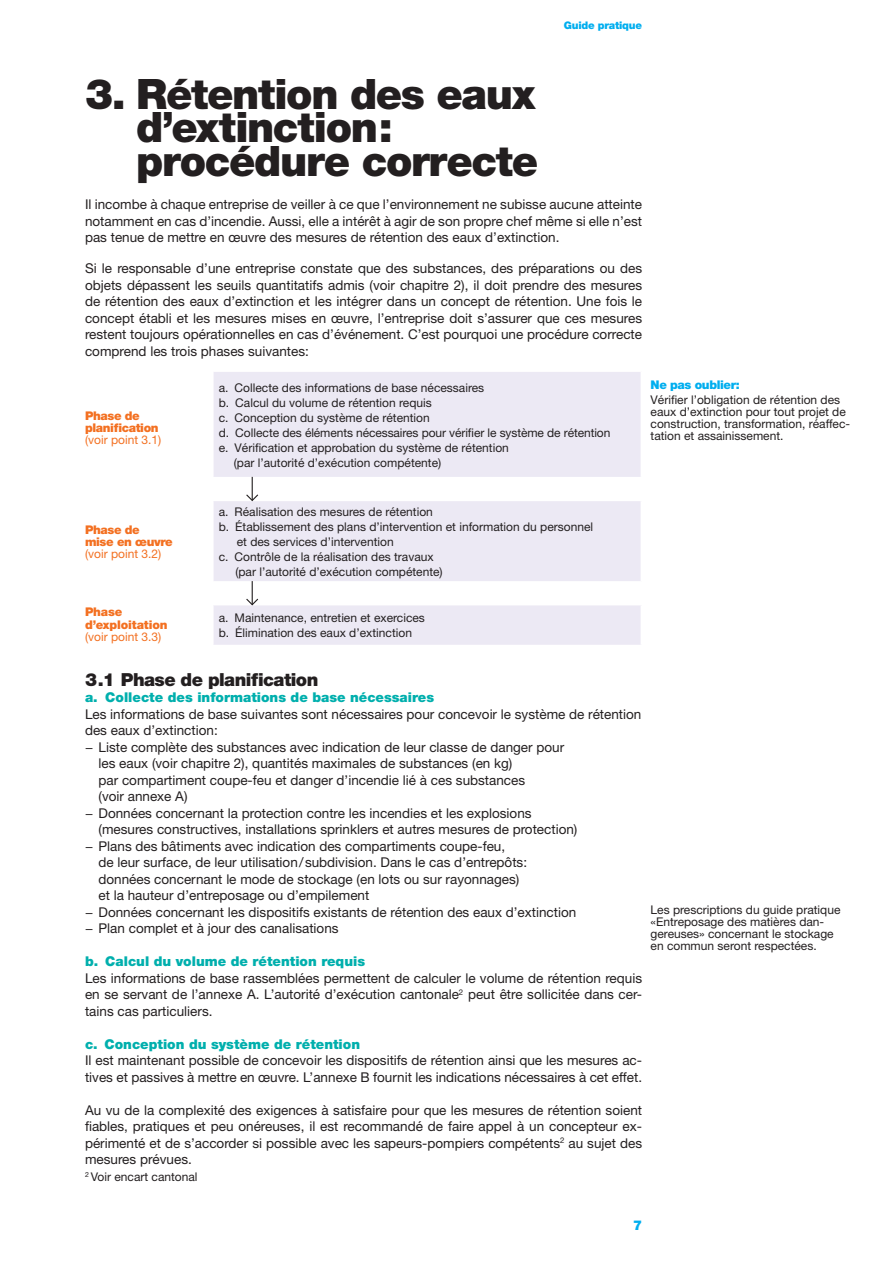
<style>
.page{position:relative;width:893px;height:1263px;background:#fff}
.page>*{position:absolute;margin:0;border:0;box-sizing:border-box;transform-origin:0 0}
.t1{font:900 42px/33.6px "Helvetica Neue";letter-spacing:-.035em;color:#231f20}
.t2{font:900 18px "Helvetica Neue";letter-spacing:-.03em;color:#231f20}
.t3{font:13.5px/16.5px "Helvetica Neue";color:#231f20;text-align:justify}
.t4{font:900 13.5px "Helvetica Neue";color:#00afad}
.t5{font:900 13.5px "Helvetica Neue";color:#00aeef}
.t6{font:12px/12px "Helvetica Neue";color:#231f20}
.t7{font:12px "Helvetica Neue";color:#f37021}
.t8{font:900 12px/12px "Helvetica Neue";letter-spacing:-.03em;color:#f37021}
.t9{font:900 12px/12.8px "Helvetica Neue";letter-spacing:-.01em;color:#f37021}
.t10{font:900 12px "Helvetica Neue";letter-spacing:-.03em;color:#00aeef}
.t11{font:900 10.5px "Helvetica Neue";letter-spacing:-.02em;color:#00aeef}
</style>
<div class="page">
<div style="left:213px;top:371px;width:428px;height:107px;background:#ece9f4"></div>
<hr style="left:212px;top:372px;width:2px;height:105px;background:#fff">
<hr style="left:212px;top:370px;width:430px;height:2px;background:#fff">
<hr style="left:212px;top:477px;width:430px;height:1px;background:#fff">
<div style="left:213px;top:605px;width:428px;height:40px;background:#ece9f4"></div>
<hr style="left:212px;top:605px;width:2px;height:40px;background:#fff">
<div style="left:213px;top:500px;width:428px;height:82px;background:#ece9f4"></div>
<hr style="left:212px;top:501px;width:2px;height:80px;background:#fff">
<hr style="left:212px;top:500px;width:430px;height:1px;background:#fff">
<hr style="left:212px;top:581px;width:430px;height:2px;background:#fff">
<svg style="left:246px;top:477px;width:13px;height:25px"></svg>
<svg style="left:246px;top:581px;width:13px;height:25px"></svg>
<p class="t11" style="left:564px;top:19px;width:80px">Guide pratique</p>
<h1 class="t1" style="left:136px;top:77px;width:404px;text-indent:-51px">3. Rétention des eaux d’extinction: procédure correcte</h1>
<p class="t3" style="left:85px;top:196px;width:559px">Il incombe à chaque entreprise de veiller à ce que l’environnement ne subisse aucune atteinte notamment en cas d’incendie. Aussi, elle a intérêt à agir de son propre chef même si elle n’est pas tenue de mettre en œuvre des mesures de rétention des eaux d’extinction.</p>
<p class="t3" style="left:85px;top:260px;width:559px">Si le responsable d’une entreprise constate que des substances, des préparations ou des objets dépassent les seuils quantitatifs admis (voir chapitre 2), il doit prendre des mesures de rétention des eaux d’extinction et les intégrer dans un concept de rétention. Une fois le concept établi et les mesures mises en œuvre, l’entreprise doit s’assurer que ces mesures restent toujours opérationnelles en cas d’événement. C’est pourquoi une procédure correcte comprend les trois phases suivantes:</p>
<p class="t8" style="left:85px;top:409px;width:75px">Phase de planification</p>
<p class="t7" style="left:85px;top:432px;width:78px">(voir point 3.1)</p>
<p class="t6" style="left:219px;top:381px;width:267px">a. Collecte des informations de base nécessaires</p>
<p class="t6" style="left:219px;top:396px;width:214px">b. Calcul du volume de rétention requis</p>
<p class="t6" style="left:219px;top:411px;width:212px">c. Conception du système de rétention</p>
<p class="t6" style="left:219px;top:426px;width:393px">d. Collecte des éléments nécessaires pour vérifier le système de rétention</p>
<p class="t6" style="left:219px;top:441px;width:292px">e. Vérification et approbation du système de rétention</p>
<p class="t6" style="left:234px;top:456px;width:209px">(par l’autorité d’exécution compétente)</p>
<p class="t10" style="left:651px;top:378px;width:91px">Ne pas oublier:</p>
<p class="t6" style="left:651px;top:394px;width:201px">Vérifier l’obligation de rétention des eaux d’extinction pour tout projet de construction, transformation, réaffec&shy;tation et assainissement.</p>
<p class="t8" style="left:85px;top:523px;width:89px">Phase de<br>mise en œuvre</p>
<p class="t7" style="left:85px;top:546px;width:78px">(voir point 3.2)</p>
<p class="t9" style="left:85px;top:605px;width:84px">Phase d’exploitation</p>
<p class="t7" style="left:85px;top:629px;width:78px">(voir point 3.3)</p>
<p class="t6" style="left:219px;top:505px;width:216px">a. Réalisation des mesures de rétention</p>
<p class="t6" style="left:219px;top:520px;width:376px">b. Établissement des plans d’intervention et information du personnel</p>
<p class="t6" style="left:237px;top:535px;width:158px">et des services d’intervention</p>
<p class="t6" style="left:219px;top:550px;width:216px">c. Contrôle de la réalisation des travaux</p>
<p class="t6" style="left:235px;top:565px;width:209px">(par l’autorité d’exécution compétente)</p>
<p class="t6" style="left:219px;top:610px;width:208px;line-height:15px">a. Maintenance, entretien et exercices b. Élimination des eaux d’extinction</p>
<h2 class="t2" style="left:85px;top:668px;width:235px">3.1 Phase de planification</h2>
<p class="t4" style="left:85px;top:689px;width:351px">a. Collecte des informations de base nécessaires</p>
<p class="t3" style="left:85px;top:705px;width:558px">Les informations de base suivantes sont nécessaires pour concevoir le système de rétention</p>
<p class="t3" style="left:85px;top:722px;width:134px">des eaux d’extinction:</p>
<p class="t3" style="left:85px;top:738px;width:481px">− Liste complète des substances avec indication de leur classe de danger pour</p>
<p class="t3" style="left:99px;top:755px;width:415px">les eaux (voir chapitre 2), quantités maximales de substances (en kg)</p>
<p class="t3" style="left:99px;top:771px;width:428px">par compartiment coupe-feu et danger d’incendie lié à ces substances</p>
<p class="t3" style="left:99px;top:788px;width:90px">(voir annexe A)</p>
<p class="t3" style="left:85px;top:804px;width:448px">− Données concernant la protection contre les incendies et les explosions</p>
<p class="t3" style="left:99px;top:821px;width:480px">(mesures constructives, installations sprinklers et autres mesures de protection)</p>
<p class="t3" style="left:85px;top:837px;width:422px">− Plans des bâtiments avec indication des compartiments coupe-feu,</p>
<p class="t3" style="left:99px;top:854px;width:430px">de leur surface, de leur utilisation/subdivision. Dans le cas d’entrepôts:</p>
<p class="t3" style="left:99px;top:870px;width:422px">données concernant le mode de stockage (en lots ou sur rayonnages)</p>
<p class="t3" style="left:99px;top:887px;width:272px">et la hauteur d’entreposage ou d’empilement</p>
<p class="t3" style="left:85px;top:903px;width:493px">− Données concernant les dispositifs existants de rétention des eaux d’extinction</p>
<p class="t3" style="left:85px;top:920px;width:255px">− Plan complet et à jour des canalisations</p>
<p class="t4" style="left:85px;top:953px;width:282px">b. Calcul du volume de rétention requis</p>
<p class="t3" style="left:85px;top:969px;width:559px">Les informations de base rassemblées permettent de calculer le volume de rétention requis en se servant de l’annexe A. L’autorité d’exécution cantonale<sup>2</sup> peut être sollicitée dans cer&shy;tains cas particuliers.</p>
<p class="t4" style="left:85px;top:1036px;width:277px">c. Conception du système de rétention</p>
<p class="t3" style="left:85px;top:1052px;width:559px">Il est maintenant possible de concevoir les dispositifs de rétention ainsi que les mesures ac&shy;tives et passives à mettre en œuvre. L’annexe B fournit les indications nécessaires à cet effet.</p>
<p class="t3" style="left:85px;top:1101px;width:559px">Au vu de la complexité des exigences à satisfaire pour que les mesures de rétention soient fiables, pratiques et peu onéreuses, il est recommandé de faire appel à un concepteur ex&shy;périmenté et de s’accorder si possible avec les sapeurs-pompiers compétents<sup>2</sup> au sujet des mesures prévues.</p>
<p class="t6" style="left:85px;top:1170px;width:114px"><sup>2</sup> Voir encart cantonal</p>
<p class="t6" style="left:651px;top:903px;width:191px">Les prescriptions du guide pratique «Entreposage des matières dan&shy;gereuses» concernant le stockage en commun seront respectées.</p>
<p class="t5" style="left:633px;top:1217px;width:11px">7</p>
</div>
